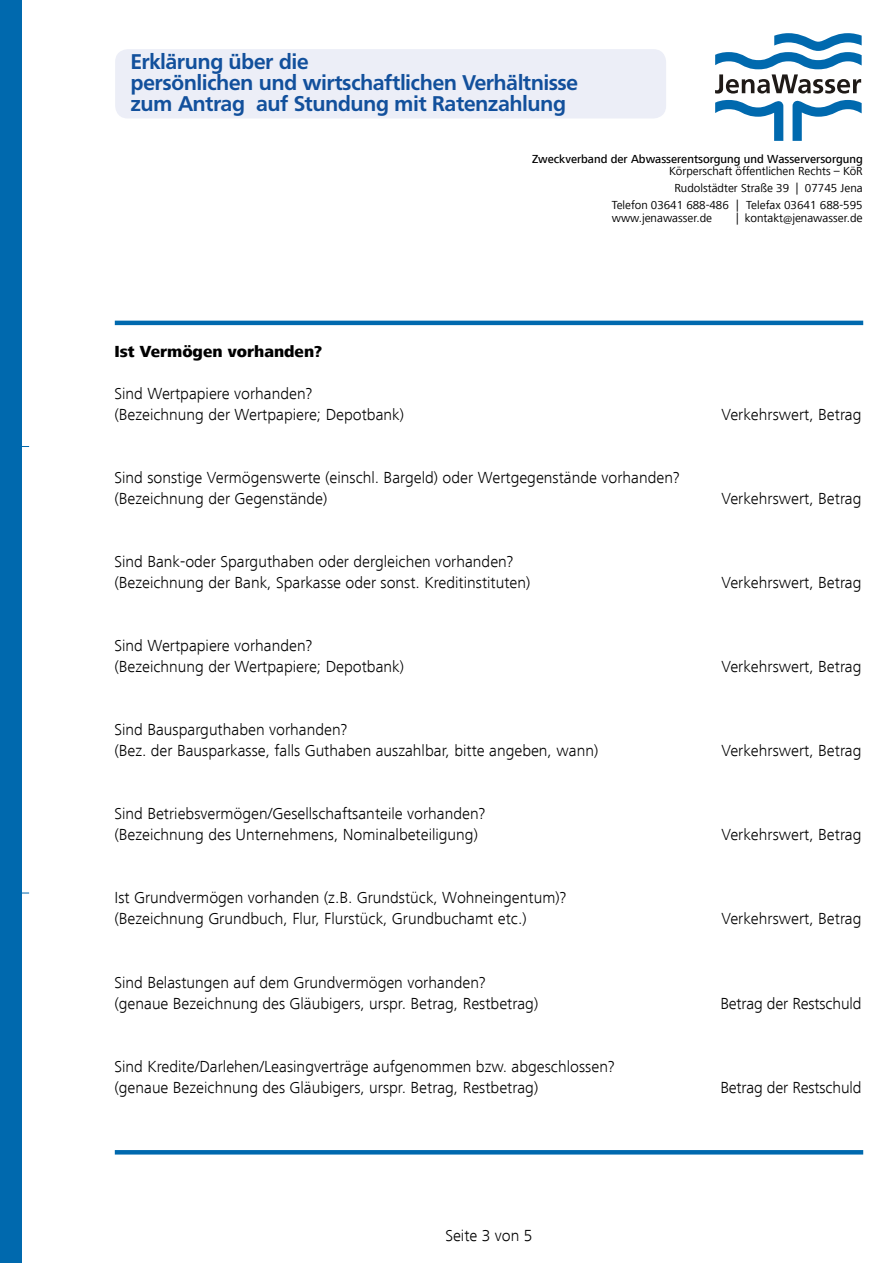
<style>
.page{position:relative;width:893px;height:1263px;background:#fff}
.page>*{position:absolute;margin:0;border:0;box-sizing:border-box;transform-origin:0 0}
.t1{font:700 21px/21px "Frutiger BQ";color:#12509c}
.t2{font:300 16.5px/21px "Frutiger Next LT";color:#000}
.t3{font:800 16.5px "Frutiger Next LT";color:#000}
.t4{font:12px/16.8px "Frutiger Next LT";color:#000;text-align:right}
.t5{font:500 12px "Frutiger Next LT";color:#000}
.s1{font-size:12.6px}
</style>
<div class="page">
<div style="left:115px;top:49px;width:551px;height:70px;background:#eceef7;border-radius:13px"></div>
<svg style="left:715px;top:100px;width:68px;height:41px"></svg>
<svg style="left:792px;top:100px;width:70px;height:41px"></svg>
<svg style="left:715px;top:33px;width:147px;height:61px"></svg>
<div style="left:0;top:0;width:21px;height:1263px;background:#0069ae"></div>
<svg style="left:115px;top:1150px;width:748px;height:4px;background:#036baf"></svg>
<hr style="left:115px;top:321px;width:748px;height:4px;background:#0069ae">
<p class="t1" style="left:131px;top:51px;width:449px">Erklärung über die<br>persönlichen und wirtschaftlichen Verhältnisse zum Antrag auf Stundung mit Ratenzahlung</p>
<p class="t3" style="left:114px;top:343px;width:209px">Ist Vermögen vorhanden?</p>
<p class="t2" style="left:114px;top:383px;width:291px">Sind Wertpapiere vorhanden? (Bezeichnung der Wertpapiere; Depotbank)</p>
<p class="t5" style="left:532px;top:152px;width:332px">Zweckverband der Abwasserentsorgung und Wasserversorgung</p>
<p class="t4" style="left:612px;top:163px;width:252px">Körperschaft öffentlichen Rechts – KöR<br>Rudolstädter Straße 39 | 07745 Jena<br>Telefon 03641 688-486 | Telefax 03641 688-595</p>
<p class="t4" style="left:612px;top:209px;width:102px">www.jenawasser.de</p>
<p class="t4" style="left:736px;top:209px;width:128px">| kontakt@jenawasser.d<span class="s1">e</span></p>
<p class="t2" style="left:721px;top:404px;width:142px">Verkehrswert, Betrag</p>
<p class="t2" style="left:114px;top:467px;width:567px">Sind sonstige Vermögenswerte (einschl. Bargeld) oder Wertgegenstände vorhanden? (Bezeichnung der Gegenstände)</p>
<p class="t2" style="left:114px;top:551px;width:417px">Sind Bank-oder Sparguthaben oder dergleichen vorhanden? (Bezeichnung der Bank, Sparkasse oder sonst. Kreditinstituten)</p>
<p class="t2" style="left:114px;top:635px;width:291px">Sind Wertpapiere vorhanden? (Bezeichnung der Wertpapiere; Depotbank)</p>
<p class="t2" style="left:114px;top:719px;width:485px">Sind Bausparguthaben vorhanden?<br>(Bez. der Bausparkasse, falls Guthaben auszahlbar, bitte angeben, wann)</p>
<p class="t2" style="left:114px;top:803px;width:372px">Sind Betriebsvermögen/Gesellschaftsanteile vorhanden? (Bezeichnung des Unternehmens, Nominalbeteiligung)</p>
<p class="t2" style="left:114px;top:887px;width:453px">Ist Grundvermögen vorhanden (z.B. Grundstück, Wohneingentum)? (Bezeichnung Grundbuch, Flur, Flurstück, Grundbuchamt etc.)</p>
<p class="t2" style="left:114px;top:971px;width:425px">Sind Belastungen auf dem Grundvermögen vorhanden? (genaue Bezeichnung des Gläubigers, urspr. Betrag, Restbetrag)</p>
<p class="t2" style="left:114px;top:1055px;width:501px">Sind Kredite/Darlehen/Leasingverträge aufgenommen bzw. abgeschlossen? (genaue Bezeichnung des Gläubigers, urspr. Betrag, Restbetrag)</p>
<p class="t2" style="left:721px;top:488px;width:142px">Verkehrswert, Betrag</p>
<p class="t2" style="left:721px;top:572px;width:142px">Verkehrswert, Betrag</p>
<p class="t2" style="left:721px;top:656px;width:142px">Verkehrswert, Betrag</p>
<p class="t2" style="left:721px;top:740px;width:142px">Verkehrswert, Betrag</p>
<p class="t2" style="left:721px;top:824px;width:142px">Verkehrswert, Betrag</p>
<p class="t2" style="left:721px;top:908px;width:142px">Verkehrswert, Betrag</p>
<p class="t2" style="left:720px;top:992px;width:143px">Betrag der Restschuld</p>
<p class="t2" style="left:720px;top:1076px;width:143px">Betrag der Restschuld</p>
<p class="t2" style="left:445px;top:1224px;width:89px">Seite 3 von 5</p>
</div>
